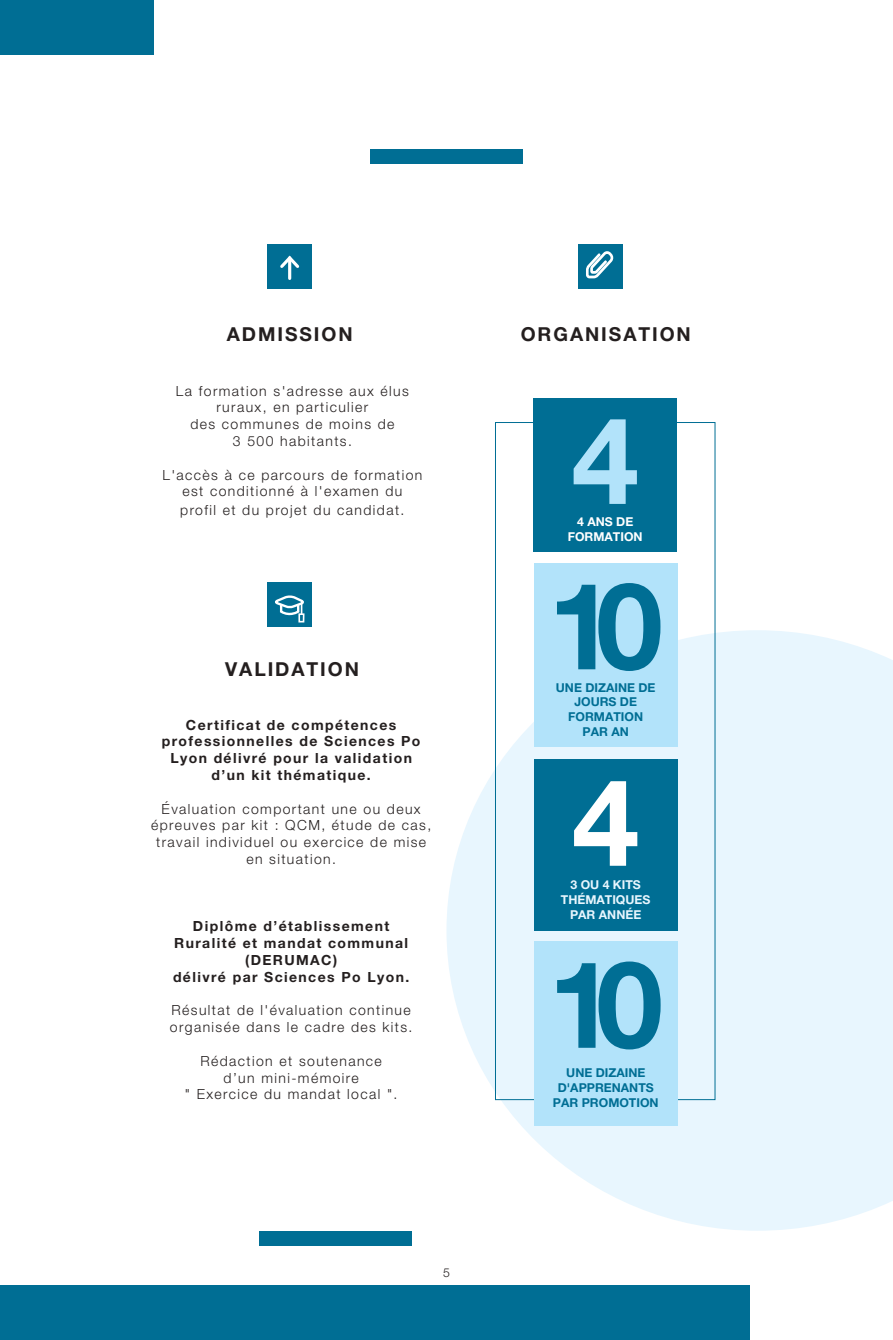
<style>
.page{position:relative;width:893px;height:1340px;background:#fff}
.page>*{position:absolute;margin:0;border:0;box-sizing:border-box;transform-origin:0 0}
.t1{font:700 120.75px "Helvetica Neue LT Pro";color:#006e94}
.t2{font:700 120.75px "Helvetica Neue LT Pro";color:#b2e3fa}
.t3{font:700 120.75px "Helvetica Neue LT Pro";color:#fff}
.t4{font:700 19.25px "Helvetica Neue LT Pro";letter-spacing:.1em;color:#241f1f}
.t5{font:300 14px/16.8px "Helvetica Neue LT Pro";letter-spacing:.1em;color:#241f1f;text-align:center}
.t6{font:700 14px/16.8px "Helvetica Neue LT Pro";letter-spacing:.1em;color:#241f1f;text-align:center}
.t7{font:700 12.25px/14.7px "Helvetica Neue LT Pro";color:#006e94;text-align:center}
.t8{font:700 12.25px/14.7px "Helvetica Neue LT Pro";color:#e8f6fe;text-align:center}
.t9{font:700 12.25px/14.7px "Helvetica Neue LT Pro";color:#fff;text-align:center}
.t10{font:300 12.25px "Helvetica Neue LT Pro";color:#241f1f}
</style>
<div class="page">
<svg style="left:446px;top:630px;width:447px;height:600px;fill:#e8f6fe"></svg>
<div style="left:578px;top:244px;width:45px;height:45px;background:#006e94"></div>
<div style="left:495px;top:422px;width:220px;height:678px;border:1px solid #006e94"></div>
<svg style="left:586px;top:251px;width:28px;height:28px"></svg>
<div style="left:268px;top:244px;width:44px;height:45px;background:#006e94"></div>
<div style="left:0;top:0;width:154px;height:55px;background:#006e94"></div>
<div style="left:0;top:1285px;width:749px;height:54px;background:#006e94"></div>
<hr style="left:288px;top:258px;width:3px;height:20px;background:#fff">
<svg style="left:280px;top:255px;width:20px;height:16px"></svg>
<div style="left:370px;top:149px;width:153px;height:15px;background:#006e94"></div>
<div style="left:267px;top:581px;width:45px;height:45px;background:#006e94"></div>
<div style="left:533px;top:397px;width:144px;height:144px;background:#006e94"></div>
<div style="left:533px;top:505px;width:144px;height:47px;background:#006e94"></div>
<div style="left:534px;top:563px;width:143px;height:144px;background:#b2e3fa"></div>
<div style="left:534px;top:671px;width:144px;height:76px;background:#b2e3fa"></div>
<div style="left:534px;top:759px;width:144px;height:144px;background:#006e94"></div>
<div style="left:534px;top:868px;width:144px;height:62px;background:#006e94"></div>
<div style="left:534px;top:941px;width:144px;height:144px;background:#b2e3fa"></div>
<div style="left:534px;top:1049px;width:144px;height:76px;background:#b2e3fa"></div>
<div style="left:259px;top:1230px;width:153px;height:15px;background:#006e94"></div>
<svg style="left:274px;top:581px;width:32px;height:46px"></svg>
<h2 class="t4" style="left:227px;top:322px;width:127px">ADMISSION</h2>
<p class="t5" style="left:176px;top:382px;width:234px">La formation s'adresse aux élus ruraux, en particulier<br>des communes de moins de<br>3 500 habitants.</p>
<p class="t5" style="left:162px;top:466px;width:261px">L'accès à ce parcours de formation est conditionné à l'examen du</p>
<p class="t5" style="left:180px;top:501px;width:226px">profil et du projet du candidat.</p>
<h2 class="t4" style="left:225px;top:657px;width:135px">VALIDATION</h2>
<p class="t6" style="left:162px;top:716px;width:260px">Certificat de compétences professionnelles de Sciences Po<br>Lyon délivré pour la validation d’un kit thématique.</p>
<p class="t5" style="left:151px;top:800px;width:282px">Évaluation comportant une ou deux épreuves par kit : QCM, étude de cas, travail individuel ou exercice de mise en situation.</p>
<p class="t6" style="left:173px;top:917px;width:238px">Diplôme d’établissement<br>Ruralité et mandat communal (DERUMAC)<br>délivré par Sciences Po Lyon.</p>
<p class="t5" style="left:170px;top:1001px;width:244px;text-align:left">Résultat de l'évaluation continue organisée dans le cadre des kits.</p>
<p class="t5" style="left:185px;top:1052px;width:214px">Rédaction et soutenance d’un mini-mémoire<br>" Exercice du mandat local ".</p>
<p class="t10" style="left:443px;top:1265px;width:8px">5</p>
<h2 class="t4" style="left:521px;top:322px;width:172px">ORGANISATION</h2>
<h1 class="t2" style="left:572px;top:386px;width:69px">4</h1>
<p class="t9" style="left:568px;top:514px;width:76px">4 ANS DE<br>FORMATION</p>
<h1 class="t1" style="left:548px;top:551px;width:116px">10</h1>
<p class="t7" style="left:556px;top:679px;width:101px">UNE DIZAINE DE<br>JOURS DE<br>FORMATION<br>PAR AN</p>
<h1 class="t3" style="left:572px;top:748px;width:69px">4</h1>
<p class="t8" style="left:561px;top:891px;width:91px">THÉMATIQUES<br>PAR ANNÉE</p>
<p class="t8" style="left:570px;top:877px;width:72px">3 OU 4 KITS</p>
<h1 class="t1" style="left:548px;top:930px;width:116px">10</h1>
<p class="t7" style="left:553px;top:1065px;width:107px">UNE DIZAINE<br>D'APPRENANTS<br>PAR PROMOTION</p>
</div>
